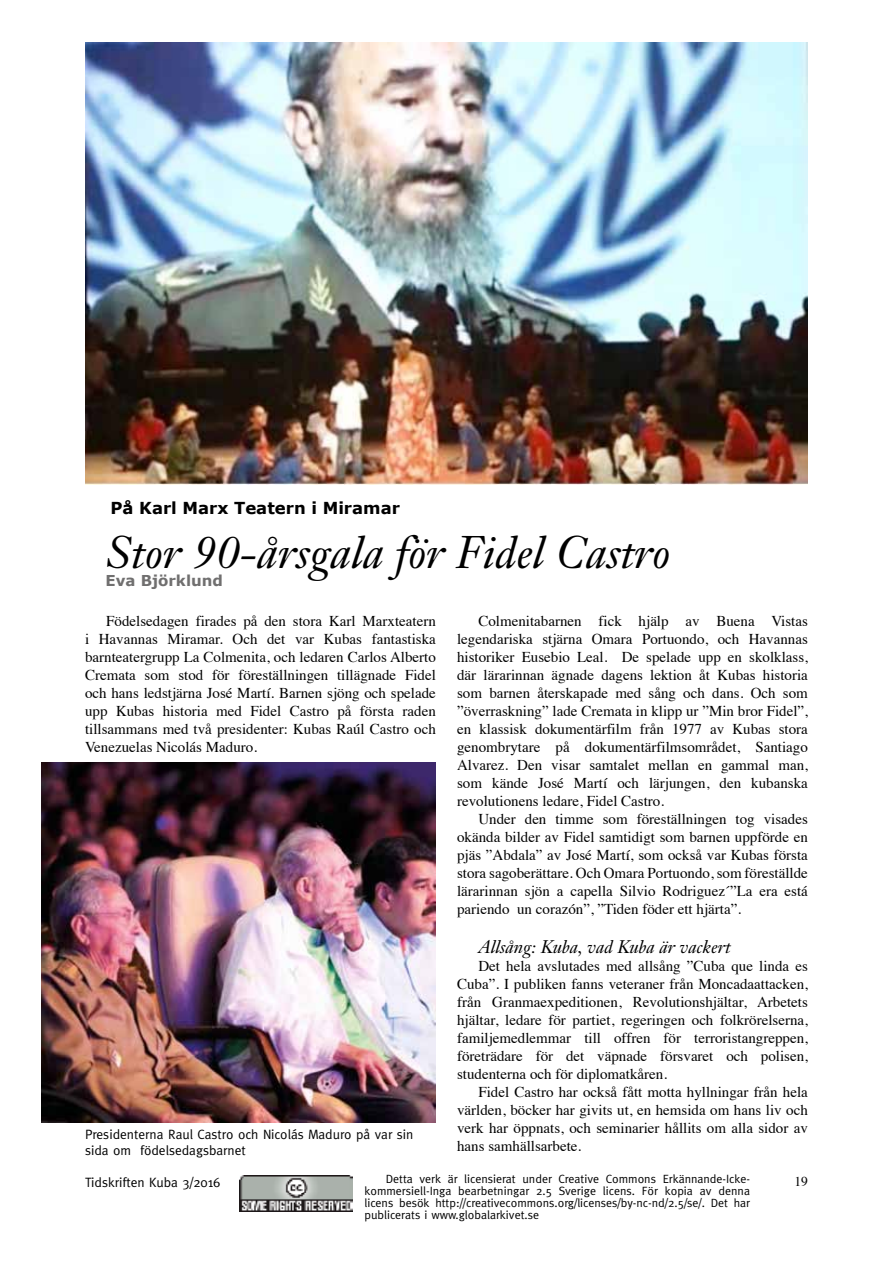
<style>
.page{position:relative;width:893px;height:1263px;background:#fff}
.page>*{position:absolute;margin:0;border:0;box-sizing:border-box;transform-origin:0 0}
.t1{font:italic 45px "Janson Text";color:#000}
.t2{font:italic 18px "Janson Text";color:#000}
.t3{font:700 16.5px "Verdana";color:#000}
.t4{font:15px/18px "Times";color:#000;text-align:justify}
.t5{font:700 15px "Verdana";color:#706f6f}
.t6{font:13.5px/16.2px "Meta";color:#000}
.t7{font:13.5px "Times";color:#000}
.t8{font:12px/12px "Meta";color:#000;text-align:justify}
</style>
<div class="page">
<img style="left:240px;top:1176px;width:112px;height:36px">
<img style="left:41px;top:762px;width:395px;height:361px">
<img style="left:85px;top:42px;width:723px;height:443px">
<p class="t3" style="left:111px;top:497px;width:291px">På Karl Marx Teatern i Miramar</p>
<h1 class="t1" style="left:106px;top:524px;width:566px">Stor 90-årsgala för Fidel Castro</h1>
<p class="t5" style="left:106px;top:571px;width:119px">Eva Björklund</p>
<p class="t4" style="left:85px;top:610px;width:352px;text-indent:21px">Födelsedagen firades på den stora Karl Marxteatern i Havannas Miramar. Och det var Kubas fantastiska barnteatergrupp La Colmenita, och ledaren Carlos Alberto Cremata som stod för föreställningen tillägnade Fidel och hans ledstjärna José Martí. Barnen sjöng och spelade upp Kubas historia med Fidel Castro på första raden tillsammans med två presidenter: Kubas Raúl Castro och Venezuelas Nicolás Maduro.</p>
<p class="t4" style="left:457px;top:610px;width:352px;text-indent:21px">Colmenitabarnen fick hjälp av Buena Vistas legendariska stjärna Omara Portuondo, och Havannas historiker Eusebio Leal. De spelade upp en skolklass, där lärarinnan ägnade dagens lektion åt Kubas historia som barnen återskapade med sång och dans. Och som ”överraskning” lade Cremata in klipp ur ”Min bror Fidel”, en klassisk dokumentärfilm från 1977 av Kubas stora genombrytare på dokumentärfilmsområdet, Santiago Alvarez. Den visar samtalet mellan en gammal man, som kände José Martí och lärjungen, den kubanska revolutionens ledare, Fidel Castro.</p>
<p class="t4" style="left:457px;top:808px;width:352px;text-indent:21px">Under den timme som föreställningen tog visades okända bilder av Fidel samtidigt som barnen uppförde en pjäs ”Abdala” av José Martí, som också var Kubas första stora sagoberättare. Och Omara Portuondo, som föreställde lärarinnan sjön a capella Silvio Rodriguez´”La era está pariendo un corazón”, ”Tiden föder ett hjärta”.</p>
<p class="t2" style="left:478px;top:936px;width:254px">Allsång: Kuba, vad Kuba är vackert</p>
<p class="t4" style="left:457px;top:956px;width:352px;text-indent:21px">Det hela avslutades med allsång ”Cuba que linda es Cuba”. I publiken fanns veteraner från Moncadaattacken, från Granmaexpeditionen, Revolutionshjältar, Arbetets hjältar, ledare för partiet, regeringen och folkrörelserna, familjemedlemmar till offren för terroristangreppen, företrädare för det väpnade försvaret och polisen, studenterna och för diplomatkåren.</p>
<p class="t4" style="left:457px;top:1082px;width:352px;text-indent:21px">Fidel Castro har också fått motta hyllningar från hela världen, böcker har givits ut, en hemsida om hans liv och verk har öppnats, och seminarier hållits om alla sidor av hans samhällsarbete.</p>
<p class="t6" style="left:85px;top:1126px;width:330px">Presidenterna Raul Castro och Nicolás Maduro på var sin sida om födelsedagsbarnet</p>
<p class="t6" style="left:85px;top:1174px;width:137px">Tidskriften Kuba 3/2016</p>
<p class="t8" style="left:386px;top:1173px;width:366px">Detta verk är licensierat under Creative Commons Erkännande-Icke-</p>
<p class="t7" style="left:794px;top:1169px;width:15px">19</p>
<p class="t8" style="left:364px;top:1185px;width:387px">kommersiell-Inga bearbetningar 2.5 Sverige licens. För kopia av denna licens besök http://creativecommons.org/licenses/by-nc-nd/2.5/se/. Det har publicerats i www.globalarkivet.se</p>
</div>
